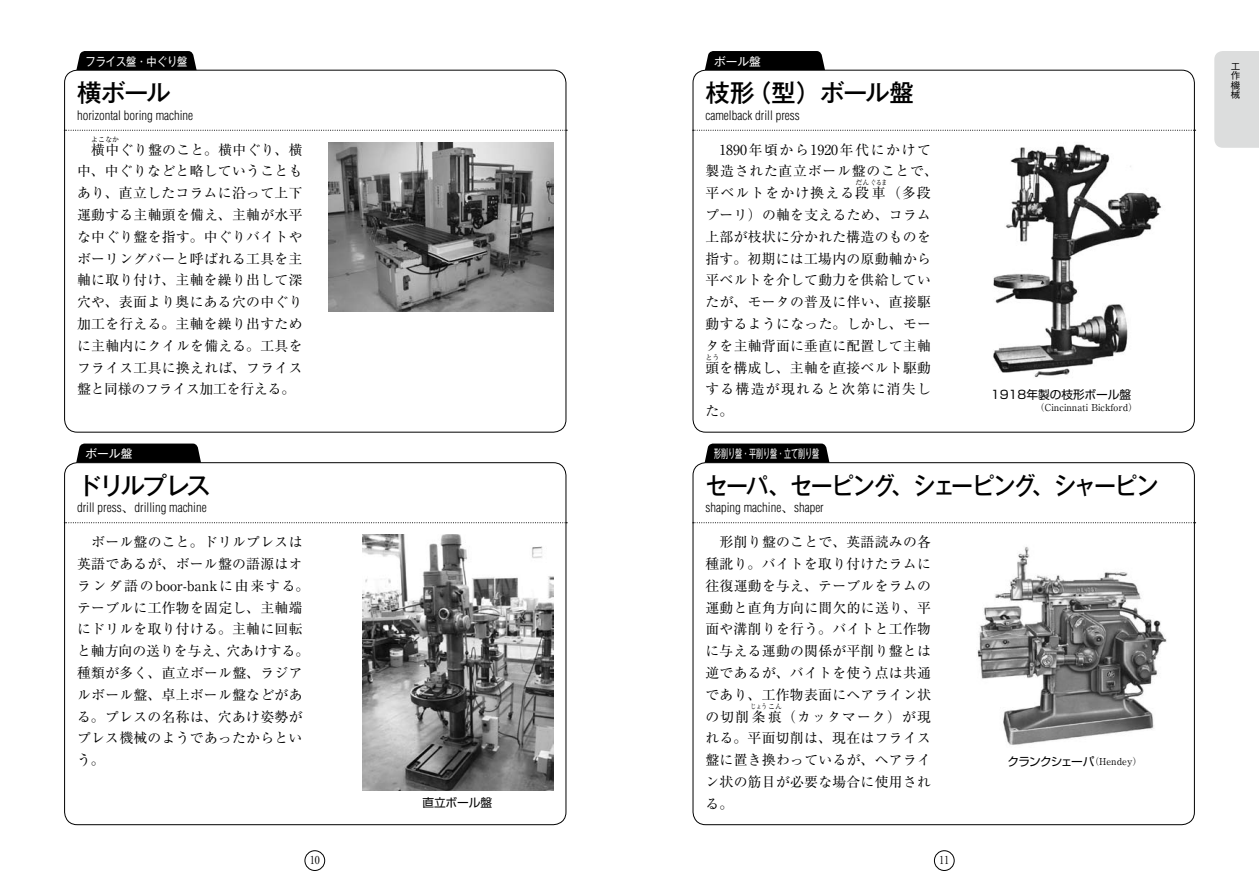
<style>
.page{position:relative;width:1259px;height:893px;background:#fff}
.page>*{position:absolute;margin:0;border:0;box-sizing:border-box;transform-origin:0 0}
.t1{font:500 24.45px "Gothic MB101 Pro";letter-spacing:-.07em;color:#000;scale:.9 1}
.t2{font:500 24.45px "Gothic MB101 Pro";letter-spacing:-.07em;color:#000}
.t3{font:13.8px/21.8px "Ryumin Pro";letter-spacing:.02em;color:#000;text-align:justify}
.t4{font:13.8px/21.8px "Ryumin Pro";letter-spacing:.085em;color:#000}
.t5{font:13.8px/21.8px "Ryumin Pro";letter-spacing:.095em;color:#000}
.t6{font:300 condensed 12.75px "Helvetica";color:#000}
.t7{font:300 condensed 12.75px "Garamond";color:#000}
.t8{font:11.7px "Shin Go Pro";color:#000}
.t9{font:11.7px "Shin Go Pro";letter-spacing:-.075em;color:#000}
.t10{font:11.7px "Gothic MB101 Pro";color:#fff;scale:.6 1}
.t11{font:11.7px "Gothic MB101 Pro";color:#fff;scale:.87 1}
.t12{font:11.7px "Gothic MB101 Pro";color:#fff}
.t13{font:9.6px "Ryumin Pro";color:#000}
.t14{font:500 9.6px/9.6px "Gothic BBB Pro";color:#000;text-align:justify}
.t15{font:6.9px "Ryumin Pro";color:#000}
.t16{font:6.9px "Ryumin Pro";color:#000;scale:.8 1}
.s1{font-family:"Koz Min Pro";font-weight:400;font-stretch:normal}
.s2{font-family:"Ryumin Pro";font-size:9.6px}
</style>
<div class="page">
<div style="left:305px;top:850px;width:20px;height:21px;border:1px solid #000;border-radius:50%"></div>
<svg style="left:72px;top:51px;width:129px;height:20px;background:#1c1c1c"></svg>
<div style="left:76px;top:444px;width:125px;height:18px;background:#000"></div>
<svg style="left:64px;top:130px;width:503px;height:1px"></svg>
<svg style="left:64px;top:522px;width:503px;height:1px"></svg>
<div style="left:934px;top:850px;width:20px;height:21px;border:1px solid #000;border-radius:50%"></div>
<svg style="left:700px;top:51px;width:129px;height:20px;background:#1c1c1c"></svg>
<svg style="left:701px;top:444px;width:129px;height:19px;background:#101010"></svg>
<svg style="left:693px;top:130px;width:502px;height:1px"></svg>
<svg style="left:693px;top:522px;width:502px;height:1px"></svg>
<div style="left:1214px;top:51px;width:45px;height:97px;background:#dcdddd"></div>
<img style="left:993px;top:144px;width:169px;height:234px">
<img style="left:977px;top:547px;width:190px;height:198px">
<img style="left:328px;top:142px;width:225px;height:169px">
<img style="left:362px;top:535px;width:191px;height:255px">
<p class="t11" style="left:86px;top:51px;width:118px">フライス盤・中ぐり盤</p>
<p class="t12" style="left:714px;top:51px;width:48px">ボール盤</p>
<h1 class="t2" style="left:77px;top:73px;width:95px">横ボール</h1>
<h1 class="t2" style="left:705px;top:73px;width:210px">枝形（型）ボール盤</h1>
<p class="t6" style="left:77px;top:108px;width:118px">horizontal boring machine</p>
<p class="t6" style="left:705px;top:108px;width:96px">camelback drill press</p>
<p class="t15" style="left:91px;top:134px;width:29px">よこなか</p>
<p class="t3" style="left:77px;top:159px;width:227px">中、中ぐりなどと略していうこともあり、直立したコラムに沿って上下運動する主軸頭を備え、主軸が水平な中ぐり盤を指す。中ぐりバイトやボーリングバーと呼ばれる工具を主軸に取り付け、主軸を繰り出して深穴や、表面より奥にある穴の中ぐり加工を行える。主軸を繰り出すために主軸内にクイルを備える。工具をフライス工具に換えれば、フライス盤と同様のフライス加工を行える。</p>
<p class="t3" style="left:91px;top:138px;width:213px">横中ぐり盤のこと。横中ぐり、横</p>
<p class="t4" style="left:705px;top:138px;width:234px">　1890年頃から1920年代にかけて製造された直立ボール盤のことで、平ベルトをかけ換える段車（多段</p>
<p class="t15" style="left:855px;top:177px;width:33px">だんぐるま</p>
<p class="t3" style="left:705px;top:203px;width:227px">プーリ）の軸を支えるため、コラム上部が枝状に分かれた構造のものを指す。初期には工場内の原動軸から平ベルトを介して動力を供給していたが、モータの普及に伴い、直接駆動するようになった。しかし、モータを主軸背面に垂直に配置して主軸頭を構成し、主軸を直接ベルト駆動</p>
<p class="t15" style="left:705px;top:352px;width:15px">とう</p>
<p class="t5" style="left:705px;top:377px;width:227px">する構造が現れると次第に消失した。</p>
<p class="t12" style="left:86px;top:444px;width:48px">ボール盤</p>
<p class="t10" style="left:714px;top:444px;width:177px">形削り盤・平削り盤・立て削り盤</p>
<p class="t8" style="left:991px;top:385px;width:142px">1918年製の枝形ボール盤</p>
<p class="t13" style="left:1035px;top:400px;width:104px">（Cincinnati Bickford）</p>
<h1 class="t2" style="left:77px;top:465px;width:135px">ドリルプレス</h1>
<h1 class="t1" style="left:705px;top:465px;width:505px">セーパ、セーピング、シェーピング、シャーピン</h1>
<p class="t6" style="left:77px;top:500px;width:131px">drill press<span class="s1">、</span>drilling machine</p>
<p class="t6" style="left:705px;top:500px;width:120px">shaping machine<span class="s1">、</span>shaper</p>
<p class="t3" style="left:77px;top:530px;width:234px;text-align:left">　ボール盤のこと。ドリルプレスは英語であるが、ボール盤の語源はオランダ語のboor-bankに由来する。テーブルに工作物を固定し、主軸端にドリルを取り付ける。主軸に回転と軸方向の送りを与え、穴あけする。種類が多く、直立ボール盤、ラジアルボール盤、卓上ボール盤などがある。プレスの名称は、穴あけ姿勢がプレス機械のようであったからという。</p>
<p class="t8" style="left:422px;top:793px;width:71px">直立ボール盤</p>
<p class="t3" style="left:705px;top:530px;width:227px">　形削り盤のことで、英語読みの各種訛り。バイトを取り付けたラムに往復運動を与え、テーブルをラムの運動と直角方向に間欠的に送り、平面や溝削りを行う。バイトと工作物に与える運動の関係が平削り盤とは逆であるが、バイトを使う点は共通であり、工作物表面にヘアライン状の切削条痕（カッタマーク）が現</p>
<p class="t16" style="left:750px;top:700px;width:41px">じょうこん</p>
<p class="t3" style="left:705px;top:726px;width:227px">れる。平面切削は、現在はフライス盤に置き換わっているが、ヘアライン状の筋目が必要な場合に使用される。</p>
<p class="t9" style="left:1007px;top:752px;width:136px">クランクシェーパ<span class="s2">（Hendey）</span></p>
<p class="t7" style="left:310px;top:853px;width:12px">10</p>
<p class="t7" style="left:939px;top:853px;width:12px">11</p>
<p class="t14" style="left:1230px;top:60px;width:11px">工作機械</p>
</div>
